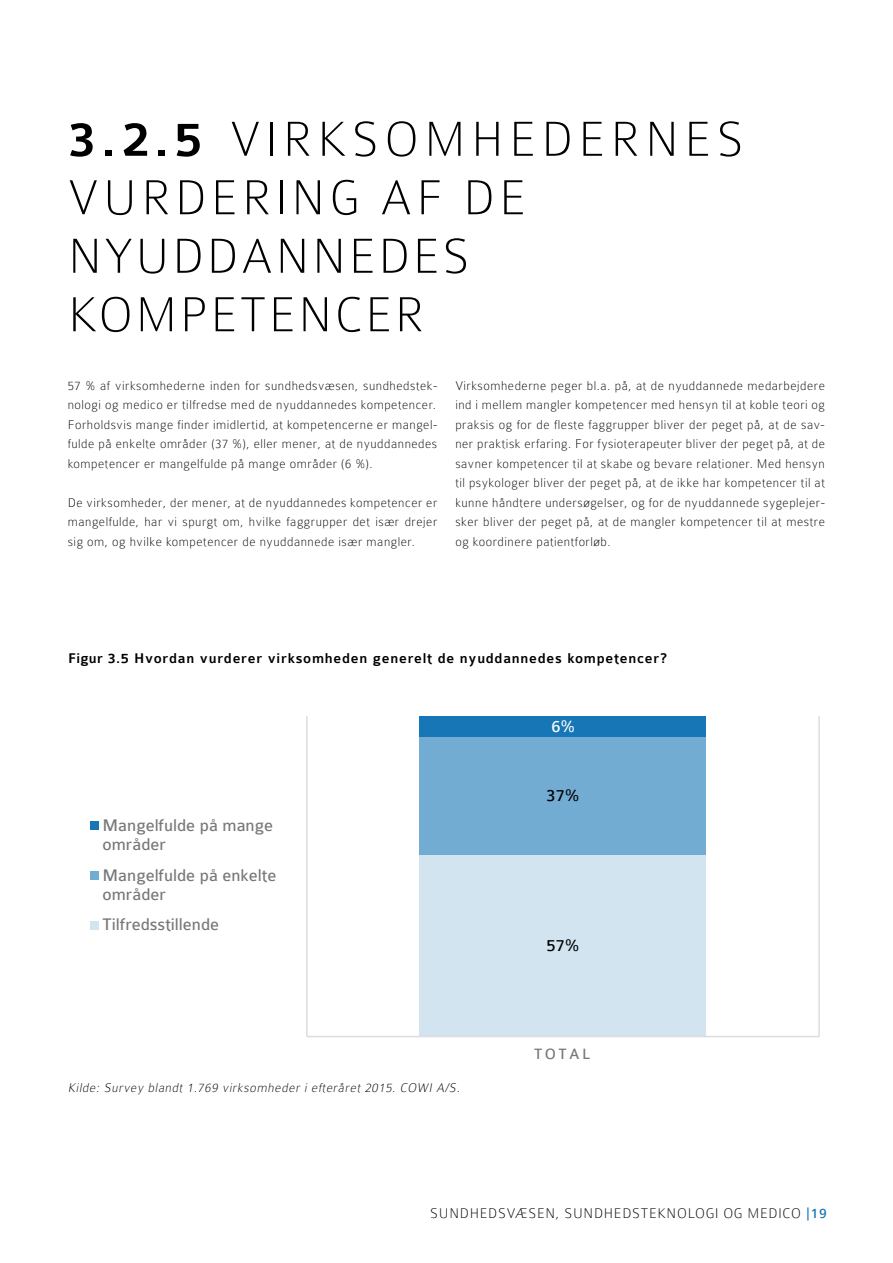
<style>
.page{position:relative;width:893px;height:1263px;background:#fff}
.page>*{position:absolute;margin:0;border:0;box-sizing:border-box;transform-origin:0 0}
.t1{font:100 52.5px/58.5px "Colaborate";letter-spacing:.08em;color:#000}
.t2{font:18px "Colaborate";color:#77787b}
.t3{font:18px "Colaborate";color:#000}
.t4{font:17.85px "Colaborate";color:#77787b}
.t5{font:17.85px "Colaborate";color:#000}
.t6{font:17.85px "Colaborate";color:#fff}
.t7{font:16.05px "Colaborate";letter-spacing:.15em;color:#77787b}
.t8{font:500 15px "Colaborate";letter-spacing:.05em;color:#000}
.t9{font:100 15px "Colaborate";letter-spacing:.05em;color:#000}
.t10{font:100 13.5px/19.5px "Colaborate";letter-spacing:.04em;color:#000;text-align:justify}
.t11{font:italic 100 13.5px "Colaborate";color:#000}
.s1{font-weight:500}
.s2{font-weight:400;color:#1776b5}
</style>
<div class="page">
<hr style="left:306px;top:716px;width:2px;height:320px;background:#dcddde">
<hr style="left:818px;top:716px;width:2px;height:320px;background:#dcddde">
<div style="left:420px;top:855px;width:286px;height:181px;background:#d1e4f0"></div>
<div style="left:420px;top:737px;width:286px;height:118px;background:#73acd2"></div>
<div style="left:420px;top:716px;width:286px;height:21px;background:#1776b5"></div>
<hr style="left:307px;top:1036px;width:512px;height:1px;background:#dcddde">
<div style="left:90px;top:821px;width:9px;height:9px;background:#1776b5"></div>
<div style="left:90px;top:871px;width:9px;height:9px;background:#73acd2"></div>
<div style="left:90px;top:921px;width:9px;height:8px;background:#d1e4f0"></div>
<h1 class="t1" style="left:68px;top:110px;width:677px"><span class="s1">3.2.5</span> VIRKSOMHEDERNES<br>VURDERING AF DE<br>NYUDDANNEDES<br>KOMPETENCER</h1>
<p class="t10" style="left:68px;top:376px;width:371px">57 % af virksomhederne inden for sundhedsvæsen, sundhedstek&shy;nologi og medico er tilfredse med de nyuddannedes kompetencer.<br>Forholdsvis mange finder imidlertid, at kompetencerne er mangel&shy;fulde på enkelte områder (37 %), eller mener, at de nyuddannedes kompetencer er mangelfulde på mange områder (6 %).</p>
<p class="t10" style="left:68px;top:493px;width:371px">De virksomheder, der mener, at de nyuddannedes kompetencer er mangelfulde, har vi spurgt om, hvilke faggrupper det især drejer sig om, og hvilke kompetencer de nyuddannede især mangler.</p>
<p class="t10" style="left:455px;top:376px;width:371px">Virksomhederne peger bl.a. på, at de nyuddannede medarbejdere ind i mellem mangler kompetencer med hensyn til at koble teori og praksis og for de fleste faggrupper bliver der peget på, at de sav&shy;ner praktisk erfaring. For fysioterapeuter bliver der peget på, at de savner kompetencer til at skabe og bevare relationer. Med hensyn til psykologer bliver der peget på, at de ikke har kompetencer til at kunne håndtere undersøgelser, og for de nyuddannede sygeplejer&shy;sker bliver der peget på, at de mangler kompetencer til at mestre og koordinere patientforløb.</p>
<p class="t8" style="left:68px;top:650px;width:600px">Figur 3.5 Hvordan vurderer virksomheden generelt de nyuddannedes kompetencer?</p>
<h3 class="t6" style="left:551px;top:717px;width:25px">6%</h3>
<h2 class="t2" style="left:102px;top:816px;width:172px">Mangelfulde på mange</h2>
<h3 class="t4" style="left:102px;top:835px;width:65px">områder</h3>
<h2 class="t2" style="left:102px;top:866px;width:175px">Mangelfulde på enkelte</h2>
<h3 class="t4" style="left:102px;top:885px;width:65px">områder</h3>
<h2 class="t2" style="left:102px;top:915px;width:118px">Tilfredsstillende</h2>
<p class="t11" style="left:68px;top:1080px;width:396px">Kilde: Survey blandt 1.769 virksomheder i efteråret 2015. COWI A/S.</p>
<h2 class="t3" style="left:547px;top:786px;width:34px">37%</h2>
<h3 class="t5" style="left:547px;top:936px;width:34px">57%</h3>
<p class="t7" style="left:534px;top:1045px;width:57px">TOTAL</p>
<p class="t9" style="left:430px;top:1205px;width:398px">SUNDHEDSVÆSEN, SUNDHEDSTEKNOLOGI OG MEDICO <span class="s2">|19</span></p>
</div>
